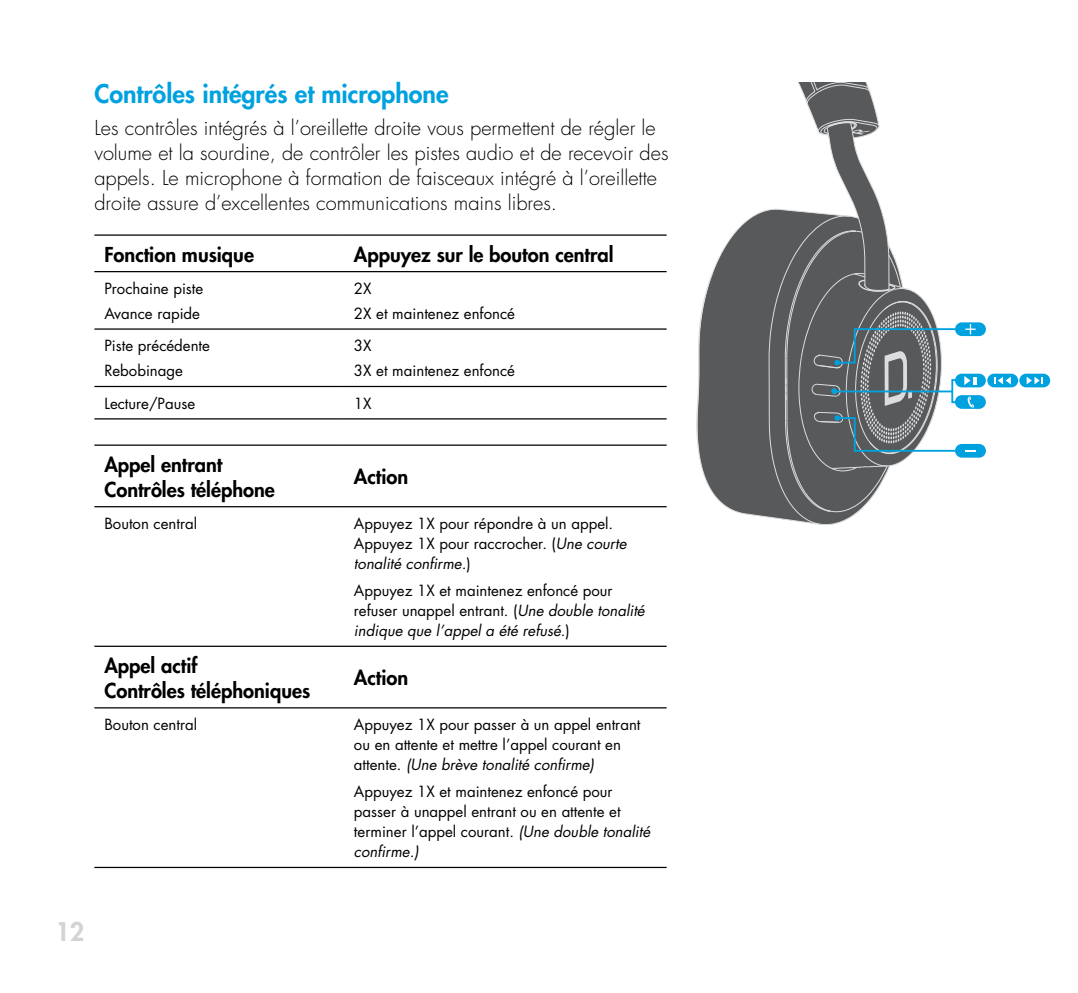
<style>
.page{position:relative;width:1078px;height:993px;background:#fff}
.page>*{position:absolute;margin:0;border:0;box-sizing:border-box;transform-origin:0 0}
.t1{font:800 25px "Futura Std";color:#00a1df}
.t2{font:800 25px "Futura Std";color:#d1d3d4}
.t3{font:300 20px/25px "Futura Std";color:#000}
.t4{font:800 20px/25px "Futura Std";color:#000}
.t5{font:15px/20px "Futura Std";color:#000}
.s1{font-style:italic}
</style>
<div class="page">
<hr style="left:94px;top:271px;width:250px;height:1px;background:#000">
<hr style="left:344px;top:271px;width:322px;height:1px;background:#000">
<hr style="left:94px;top:328px;width:250px;height:1px;background:#000">
<hr style="left:344px;top:328px;width:322px;height:1px;background:#000">
<hr style="left:94px;top:386px;width:250px;height:1px;background:#000">
<hr style="left:344px;top:386px;width:322px;height:1px;background:#000">
<hr style="left:94px;top:418px;width:250px;height:1px;background:#000">
<hr style="left:344px;top:418px;width:322px;height:1px;background:#000">
<hr style="left:94px;top:234px;width:250px;height:2px;background:#000">
<hr style="left:344px;top:234px;width:322px;height:2px;background:#000">
<hr style="left:94px;top:506px;width:250px;height:1px;background:#000">
<hr style="left:344px;top:506px;width:322px;height:1px;background:#000">
<hr style="left:94px;top:645px;width:250px;height:1px;background:#000">
<hr style="left:344px;top:645px;width:322px;height:1px;background:#000">
<hr style="left:94px;top:707px;width:250px;height:1px;background:#000">
<hr style="left:344px;top:707px;width:322px;height:1px;background:#000">
<hr style="left:94px;top:866px;width:250px;height:1px;background:#000">
<hr style="left:344px;top:866px;width:322px;height:1px;background:#000">
<hr style="left:94px;top:444px;width:250px;height:1px;background:#000">
<hr style="left:344px;top:444px;width:322px;height:1px;background:#000">
<svg style="left:696px;top:82px;width:353px;height:443px"></svg>
<h1 class="t1" style="left:94px;top:78px;width:356px">Contrôles intégrés et microphone</h1>
<p class="t3" style="left:94px;top:116px;width:575px">Les contrôles intégrés à l’oreillette droite vous permettent de régler le volume et la sourdine, de contrôler les pistes audio et de recevoir des appels. Le microphone à formation de faisceaux intégré à l’oreillette droite assure d’excellentes communications mains libres.</p>
<h2 class="t4" style="left:104px;top:242px;width:151px">Fonction musique</h2>
<h2 class="t4" style="left:354px;top:242px;width:261px">Appuyez sur le bouton central</h2>
<p class="t5" style="left:104px;top:276px;width:100px;line-height:25px">Prochaine piste<br>Avance rapide</p>
<p class="t5" style="left:354px;top:276px;width:162px;line-height:25px">2X<br>2X et maintenez enfoncé</p>
<p class="t5" style="left:104px;top:333px;width:107px;line-height:25px">Piste précédente<br>Rebobinage</p>
<p class="t5" style="left:354px;top:333px;width:162px;line-height:25px">3X<br>3X et maintenez enfoncé</p>
<p class="t5" style="left:104px;top:393px;width:92px">Lecture/Pause</p>
<p class="t5" style="left:354px;top:393px;width:19px">1X</p>
<h2 class="t4" style="left:104px;top:451px;width:172px">Appel entrant<br>Contrôles téléphone</h2>
<h2 class="t4" style="left:354px;top:464px;width:56px">Action</h2>
<p class="t5" style="left:104px;top:513px;width:94px">Bouton central</p>
<p class="t5" style="left:354px;top:513px;width:274px">Appuyez 1X pour répondre à un appel.<br>Appuyez 1X pour raccrocher. (<span class="s1">Une courte tonalité confirme.</span>)</p>
<p class="t5" style="left:354px;top:580px;width:292px">Appuyez 1X et maintenez enfoncé pour refuser unappel entrant. (<span class="s1">Une double tonalité indique que l’appel a été refusé</span>.)</p>
<h2 class="t4" style="left:104px;top:652px;width:207px">Appel actif<br>Contrôles téléphoniques</h2>
<h2 class="t4" style="left:354px;top:665px;width:56px">Action</h2>
<p class="t5" style="left:104px;top:714px;width:94px">Bouton central</p>
<p class="t5" style="left:354px;top:714px;width:288px">Appuyez 1X pour passer à un appel entrant ou en attente et mettre l’appel courant en attente. <span class="s1">(Une brève tonalité confirme)</span></p>
<p class="t5" style="left:354px;top:781px;width:297px">Appuyez 1X et maintenez enfoncé pour passer à unappel entrant ou en attente et terminer l’appel courant. <span class="s1">(Une double tonalité confirme.)</span></p>
<h1 class="t2" style="left:55px;top:915px;width:30px">12</h1>
</div>
